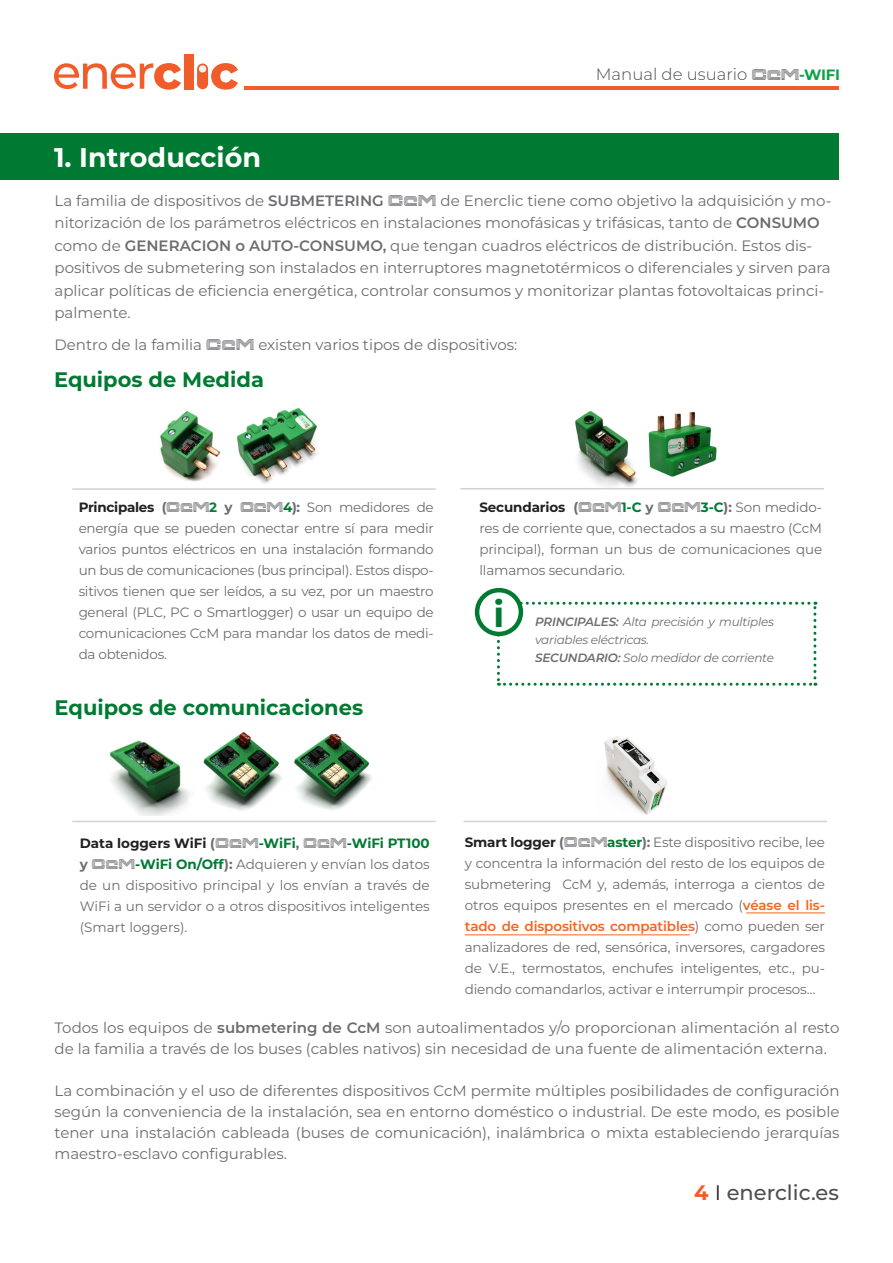
<style>
.page{position:relative;width:893px;height:1263px;background:#fff}
.page>*{position:absolute;margin:0;border:0;box-sizing:border-box;transform-origin:0 0}
.Aclaraciones{font:700 36px "Montserrat";color:#007a33}
.Título{font:700 27px "Montserrat";color:#fff}
.parrafo_ener{font:700 21px "Montserrat";color:#007a33}
.encbezado_enerclic{font:500 21px "Montserrat";color:#4e4f50}
.t1{font:300 16.5px "Montserrat";color:#4e4f50}
.parrafo_ener-2{font:15px/22.5px "Montserrat";color:#6c6d70}
.parrafo_ener-3{font:13.5px/21px "Montserrat";letter-spacing:-.01em;color:#6c6d70;text-align:justify}
.parrafo_ener-4{font:italic 12px/18px "Montserrat";letter-spacing:-.02em;color:#6c6d70}
.s1{font-family:"Membra";font-weight:400;font-size:15px;color:#6c6d70}
.s2{font-weight:700;font-size:15px;color:#0fa14a}
.s3{font-weight:600}
.s4{font-family:"Membra"}
.s5{font-weight:700;color:#231f20}
.s6{font-weight:700}
.s7{font-weight:700;color:#0c7b3e}
.s8{font-weight:700;color:#007a33}
.s9{font-weight:600;color:#f36621}
.s10{font-weight:700;color:#f15d2a}
.s11{font-weight:400;color:#231f20}
</style>
<div class="page">
<div style="left:0;top:133px;width:839px;height:47px;background:#007a33"></div>
<img style="left:561px;top:411px;width:94px;height:79px">
<img style="left:640px;top:411px;width:77px;height:75px">
<img style="left:109px;top:740px;width:81px;height:75px">
<img style="left:203px;top:731px;width:79px;height:80px">
<img style="left:294px;top:735px;width:78px;height:75px">
<img style="left:604px;top:736px;width:63px;height:79px">
<svg style="left:497px;top:602px;width:319px;height:84px"></svg>
<div style="left:477px;top:590px;width:44px;height:44px;background:#fff;border-radius:50%"></div>
<div style="left:475px;top:588px;width:48px;height:48px;border:4px solid #007a33;border-radius:50%"></div>
<hr style="left:72px;top:488px;width:364px;height:2px;background:#d1d2d4">
<hr style="left:72px;top:821px;width:364px;height:1px;background:#d1d2d4">
<hr style="left:460px;top:488px;width:364px;height:1px;background:#d1d2d4">
<hr style="left:463px;top:821px;width:364px;height:1px;background:#d1d2d4">
<hr style="left:465px;top:934px;width:225px;height:1px;background:#f36621">
<hr style="left:746px;top:912px;width:79px;height:1px;background:#f36621">
<svg style="left:54px;top:63px;width:127px;height:27px"></svg>
<div style="left:184px;top:54px;width:9px;height:35px;background:#f15d2a"></div>
<div style="left:197px;top:63px;width:11px;height:26px;background:#f15d2a;border-radius:5px"></div>
<svg style="left:199px;top:63px;width:39px;height:27px"></svg>
<hr style="left:244px;top:86px;width:595px;height:3px;background:#f15d2a">
<img style="left:160px;top:411px;width:60px;height:71px">
<img style="left:237px;top:408px;width:80px;height:76px">
<p class="t1" style="left:596px;top:63px;width:246px">Manual de usuario <span class="s1">CcM</span><span class="s2">-WIFI</span></p>
<p class="Título" style="left:54px;top:138px;width:209px">1. Introducción</p>
<p class="parrafo_ener-2" style="left:55px;top:189px;width:778px">La familia de dispositivos de <span class="s3">SUBMETERING</span> <span class="s4">CcM</span> de Enerclic tiene como objetivo la adquisición y mo&shy;nitorización de los parámetros eléctricos en instalaciones monofásicas y trifásicas, tanto de <span class="s3">CONSUMO </span>como de <span class="s3">GENERACION o AUTO-CONSUMO,</span> que tengan cuadros eléctricos de distribución. Estos dis&shy;positivos de submetering son instalados en interruptores magnetotérmicos o diferenciales y sirven para aplicar políticas de eficiencia energética, controlar consumos y monitorizar plantas fotovoltaicas princi&shy;palmente.</p>
<p class="parrafo_ener-2" style="left:55px;top:333px;width:464px">Dentro de la familia <span class="s4">CcM</span> existen varios tipos de dispositivos:</p>
<p class="parrafo_ener" style="left:54px;top:364px;width:211px">Equipos de Medida</p>
<p class="parrafo_ener-3" style="left:79px;top:496px;width:357px"><span class="s5">Principales</span> <span class="s6">(</span><span class="s4">CcM</span><span class="s7">2</span> <span class="s6">y</span> <span class="s4">CcM</span><span class="s8">4</span><span class="s6">):</span> Son medidores de energía que se pueden conectar entre sí para medir varios puntos eléctricos en una instalación formando un bus de comunicaciones (bus principal). Estos dispo&shy;sitivos tienen que ser leídos, a su vez, por un maestro general (PLC, PC o Smartlogger) o usar un equipo de comunicaciones CcM para mandar los datos de medi&shy;da obtenidos.</p>
<p class="parrafo_ener" style="left:55px;top:692px;width:310px">Equipos de comunicaciones</p>
<p class="parrafo_ener-3" style="left:479px;top:496px;width:344px"><span class="s5">Secundarios</span> <span class="s6">(</span><span class="s4">CcM</span><span class="s8">1-C</span> <span class="s6">y</span> <span class="s4">CcM</span><span class="s8">3-C</span><span class="s6">):</span> Son medido&shy;res de corriente que, conectados a su maestro (CcM principal), forman un bus de comunicaciones que llamamos secundario.</p>
<p class="Aclaraciones" style="left:493px;top:588px;width:12px">i</p>
<p class="parrafo_ener-4" style="left:535px;top:612px;width:240px"><span class="s3">PRINCIPALES:</span> Alta precisión y multiples variables eléctricas.</p>
<p class="parrafo_ener-4" style="left:535px;top:648px;width:240px"><span class="s3">SECUNDARIO:</span> Solo medidor de corriente</p>
<p class="parrafo_ener-3" style="left:80px;top:832px;width:352px"><span class="s5">Data loggers WiFi</span> <span class="s6">(</span><span class="s4">CcM</span><span class="s8">-WiFi</span><span class="s6">,</span> <span class="s4">CcM</span><span class="s8">-WiFi PT100 </span><span class="s6">y</span> <span class="s4">CcM</span><span class="s8">-WiFi On/Off</span><span class="s6">):</span> Adquieren y envían los datos de un dispositivo principal y los envían a través de WiFi a un servidor o a otros dispositivos inteligentes (Smart loggers).</p>
<p class="parrafo_ener-3" style="left:465px;top:831px;width:362px"><span class="s5">Smart logger</span> <span class="s6">(</span><span class="s4">CcM</span><span class="s8">aster</span><span class="s6">):</span> Este dispositivo recibe, lee y concentra la información del resto de los equipos de submetering CcM y, además, interroga a cientos de otros equipos presentes en el mercado (<span class="s9">véase el lis&shy;tado de dispositivos compatibles</span>) como pueden ser analizadores de red, sensórica, inversores, cargadores de V.E., termostatos, enchufes inteligentes, etc., pu&shy;diendo comandarlos, activar e interrumpir procesos…</p>
<p class="parrafo_ener-2" style="left:55px;top:1016px;width:786px;line-height:21px">Todos los equipos de <span class="s3">submetering de CcM</span> son autoalimentados y/o proporcionan alimentación al resto de la familia a través de los buses (cables nativos) sin necesidad de una fuente de alimentación externa.</p>
<p class="parrafo_ener-2" style="left:55px;top:1079px;width:786px;line-height:21px;text-align:justify">La combinación y el uso de diferentes dispositivos CcM permite múltiples posibilidades de configuración según la conveniencia de la instalación, sea en entorno doméstico o industrial. De este modo, es posible tener una instalación cableada (buses de comunicación), inalámbrica o mixta estableciendo jerarquías maestro-esclavo configurables.</p>
<p class="encbezado_enerclic" style="left:694px;top:1177px;width:146px"><span class="s10">4</span> <span class="s11">I</span> enerclic.es</p>
</div>
